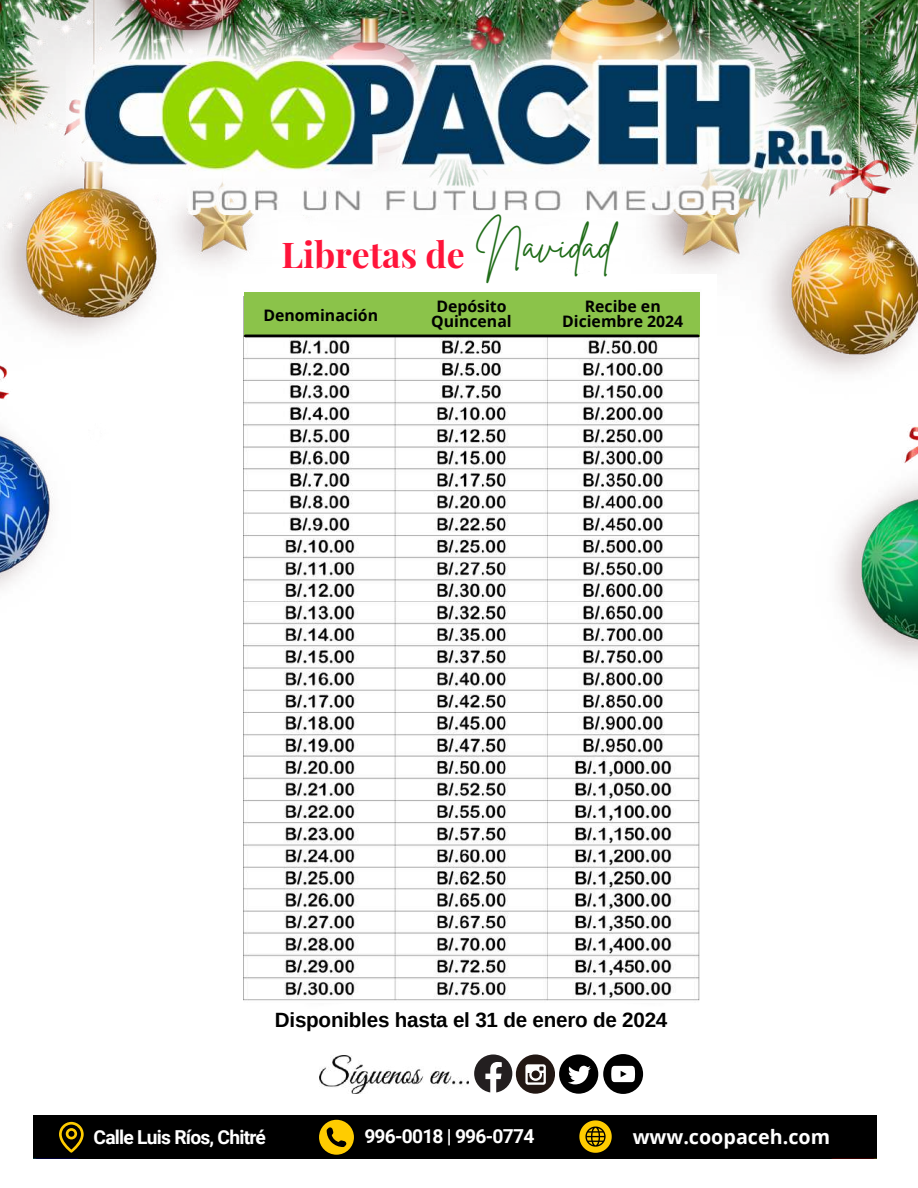
<style>
.page{position:relative;width:918px;height:1188px;background:#fff}
.page>*{position:absolute;margin:0;border:0;box-sizing:border-box;transform-origin:0 0}
.t1{font:42.45px "Brittany Signature";color:#1f6c18}
.t2{font:700 35.55px "Playfair Display";color:#ff143a}
.t3{font:700 20.7px "Arimo";letter-spacing:-.01em;color:#000}
.t4{font:700 19.8px "Open Sans";color:#fff}
.t5{font:700 19.2px "Roboto";letter-spacing:-.04em;color:#fff}
.t6{font:700 15.9px/15.6px "Open Sans";color:#000;text-align:center}
</style>
<div class="page">
<img style="left:0;top:0;width:918px;height:660px">
<svg style="left:228px;top:290px;width:488px;height:711px"></svg>
<img style="left:244px;top:337px;width:455px;height:664px">
<div style="left:244px;top:292px;width:456px;height:45px;background:#8bc34a"></div>
<hr style="left:245px;top:335px;width:453px;height:2px;background:#000">
<img style="left:67px;top:24px;width:785px;height:266px">
<img style="left:319px;top:1055px;width:150px;height:39px">
<div style="left:516px;top:1054px;width:39px;height:40px;background:#221713;border-radius:50%"></div>
<svg style="left:525px;top:1064px;width:21px;height:21px"></svg>
<svg style="left:474px;top:1054px;width:38px;height:38px"></svg>
<svg style="left:559px;top:1054px;width:84px;height:40px"></svg>
<div style="left:34px;top:1116px;width:842px;height:42px;background:#000"></div>
<svg style="left:59px;top:1122px;width:25px;height:30px"></svg>
<svg style="left:319px;top:1120px;width:35px;height:35px"></svg>
<svg style="left:579px;top:1120px;width:33px;height:33px"></svg>
<h2 class="t2" style="left:281px;top:229px;width:185px">Libretas de</h2>
<h1 class="t1" style="left:477px;top:217px;width:138px">Navidad</h1>
<p class="t6" style="left:263px;top:307px;width:116px">Denominación</p>
<p class="t6" style="left:431px;top:298px;width:82px">Depósito<br>Quincenal</p>
<p class="t6" style="left:562px;top:298px;width:123px">Recibe en<br>Diciembre 2024</p>
<h3 class="t3" style="left:275px;top:1008px;width:394px">Disponibles hasta el 31 de enero de 2024</h3>
<p class="t5" style="left:94px;top:1126px;width:174px">Calle Luis Ríos, Chitré</p>
<p class="t5" style="left:364px;top:1125px;width:172px">996-0018 | 996-0774</p>
<p class="t4" style="left:633px;top:1122px;width:199px">www.coopaceh.com</p>
</div>
